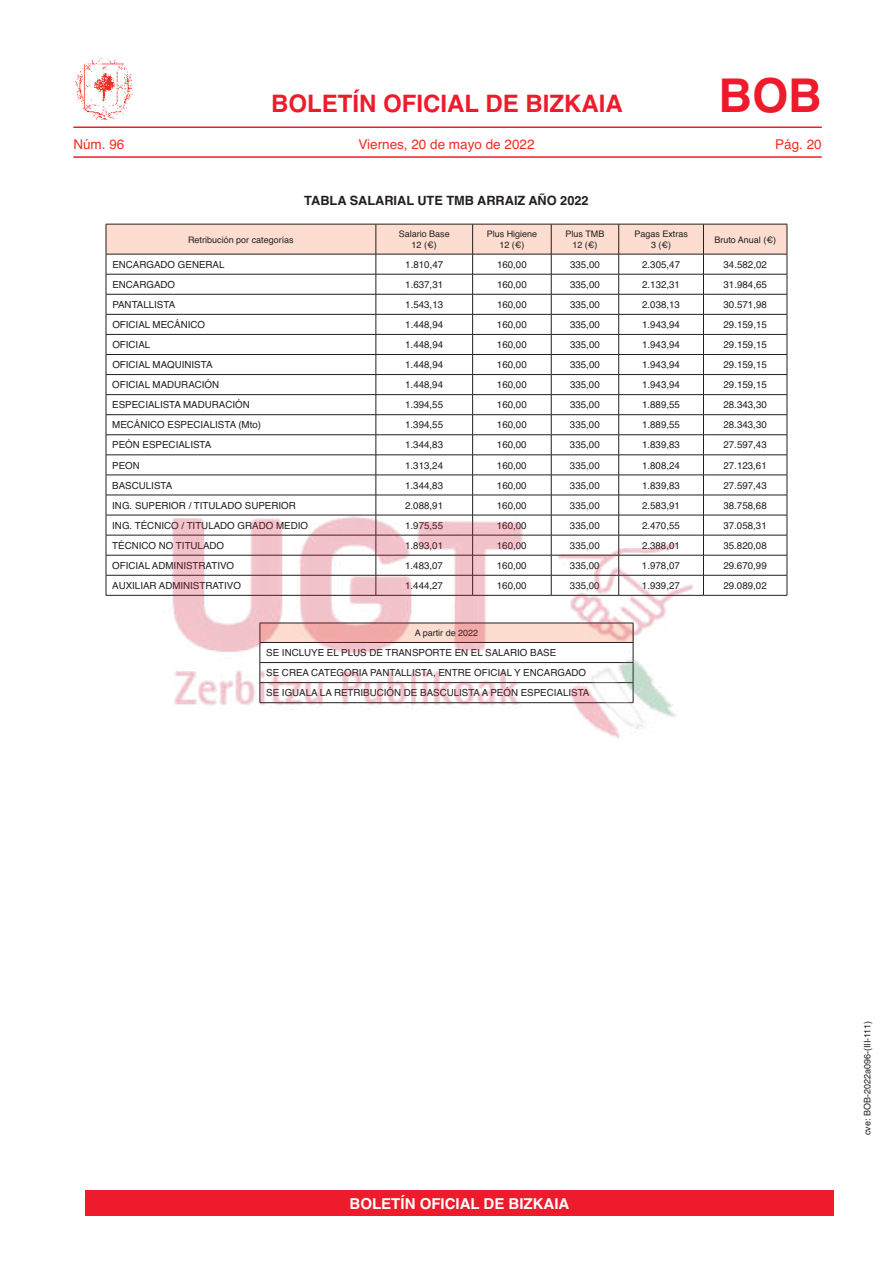
<style>
.page{position:relative;width:893px;height:1263px;background:#fff}
.page>*{position:absolute;margin:0;border:0;box-sizing:border-box;transform-origin:0 0}
.t1{font:700 46.5px "Helvetica";color:#ee1b2c}
.t2{font:700 24px "Helvetica";color:#ee1b2c}
.t3{font:700 15px "Helvetica";color:#fff}
.t4{font:13.5px "Helvetica";color:#ee2e22}
.t5{font:700 12.75px "Helvetica";color:#231f20}
.t6{font:9.75px/20.1px "Helvetica";color:#231f20}
.t7{font:9px/10.5px "Helvetica";color:#231f20;text-align:center}
</style>
<div class="page">
<hr style="left:73px;top:126px;width:749px;height:2px;background:#ee1b2c">
<hr style="left:73px;top:156px;width:749px;height:2px;background:#ee1b2c">
<img style="left:75px;top:58px;width:58px;height:61px">
<div style="left:85px;top:1191px;width:748px;height:25px;background:#ee1b2c"></div>
<img style="left:105px;top:223px;width:683px;height:516px">
<h2 class="t2" style="left:271px;top:84px;width:353px">BOLETÍN OFICIAL DE BIZKAIA</h2>
<h1 class="t1" style="left:718px;top:58px;width:105px">BOB</h1>
<h3 class="t4" style="left:73px;top:134px;width:53px">Núm. 96</h3>
<h3 class="t4" style="left:358px;top:134px;width:178px">Viernes, 20 de mayo de 2022</h3>
<h3 class="t4" style="left:775px;top:134px;width:48px">Pág. 20</h3>
<h3 class="t5" style="left:304px;top:190px;width:286px">TABLA SALARIAL UTE TMB ARRAIZ AÑO 2022</h3>
<p class="t7" style="left:188px;top:234px;width:107px">Retribución por categorías</p>
<p class="t7" style="left:399px;top:229px;width:53px">Salario Base<br>12 (€)</p>
<p class="t7" style="left:487px;top:229px;width:52px">Plus Higiene<br>12 (€)</p>
<p class="t7" style="left:566px;top:229px;width:40px">Plus TMB<br>12 (€)</p>
<p class="t7" style="left:634px;top:229px;width:55px">Pagas Extras<br>3 (€)</p>
<p class="t7" style="left:714px;top:234px;width:63px">Bruto Anual (€)</p>
<p class="t6" style="left:112px;top:255px;width:114px">ENCARGADO GENERAL</p>
<p class="t6" style="left:405px;top:255px;width:39px">1.810,47</p>
<p class="t6" style="left:497px;top:255px;width:31px">160,00</p>
<p class="t6" style="left:570px;top:255px;width:31px">335,00</p>
<p class="t6" style="left:642px;top:255px;width:39px">2.305,47</p>
<p class="t6" style="left:723px;top:255px;width:45px">34.582,02</p>
<p class="t6" style="left:112px;top:275px;width:64px">ENCARGADO</p>
<p class="t6" style="left:405px;top:275px;width:39px">1.637,31</p>
<p class="t6" style="left:497px;top:275px;width:31px">160,00</p>
<p class="t6" style="left:570px;top:275px;width:31px">335,00</p>
<p class="t6" style="left:642px;top:275px;width:39px">2.132,31</p>
<p class="t6" style="left:723px;top:275px;width:45px">31.984,65</p>
<p class="t6" style="left:112px;top:295px;width:64px">PANTALLISTA</p>
<p class="t6" style="left:405px;top:295px;width:39px">1.543,13</p>
<p class="t6" style="left:497px;top:295px;width:31px">160,00</p>
<p class="t6" style="left:570px;top:295px;width:31px">335,00</p>
<p class="t6" style="left:642px;top:295px;width:39px">2.038,13</p>
<p class="t6" style="left:723px;top:295px;width:45px">30.571,98</p>
<p class="t6" style="left:112px;top:315px;width:94px">OFICIAL MECÁNICO</p>
<p class="t6" style="left:405px;top:315px;width:39px">1.448,94</p>
<p class="t6" style="left:497px;top:315px;width:31px">160,00</p>
<p class="t6" style="left:570px;top:315px;width:31px">335,00</p>
<p class="t6" style="left:642px;top:315px;width:39px">1.943,94</p>
<p class="t6" style="left:723px;top:315px;width:45px">29.159,15</p>
<p class="t6" style="left:112px;top:335px;width:39px">OFICIAL</p>
<p class="t6" style="left:405px;top:335px;width:39px">1.448,94</p>
<p class="t6" style="left:497px;top:335px;width:31px">160,00</p>
<p class="t6" style="left:570px;top:335px;width:31px">335,00</p>
<p class="t6" style="left:642px;top:335px;width:39px">1.943,94</p>
<p class="t6" style="left:723px;top:335px;width:45px">29.159,15</p>
<p class="t6" style="left:112px;top:355px;width:102px">OFICIAL MAQUINISTA</p>
<p class="t6" style="left:405px;top:355px;width:39px">1.448,94</p>
<p class="t6" style="left:497px;top:355px;width:31px">160,00</p>
<p class="t6" style="left:570px;top:355px;width:31px">335,00</p>
<p class="t6" style="left:642px;top:355px;width:39px">1.943,94</p>
<p class="t6" style="left:723px;top:355px;width:45px">29.159,15</p>
<p class="t6" style="left:112px;top:375px;width:108px">OFICIAL MADURACIÓN</p>
<p class="t6" style="left:405px;top:375px;width:39px">1.448,94</p>
<p class="t6" style="left:497px;top:375px;width:31px">160,00</p>
<p class="t6" style="left:570px;top:375px;width:31px">335,00</p>
<p class="t6" style="left:642px;top:375px;width:39px">1.943,94</p>
<p class="t6" style="left:723px;top:375px;width:45px">29.159,15</p>
<p class="t6" style="left:112px;top:395px;width:139px">ESPECIALISTA MADURACIÓN</p>
<p class="t6" style="left:405px;top:395px;width:39px">1.394,55</p>
<p class="t6" style="left:497px;top:395px;width:31px">160,00</p>
<p class="t6" style="left:570px;top:395px;width:31px">335,00</p>
<p class="t6" style="left:642px;top:395px;width:39px">1.889,55</p>
<p class="t6" style="left:723px;top:395px;width:45px">28.343,30</p>
<p class="t6" style="left:112px;top:415px;width:150px">MECÁNICO ESPECIALISTA (Mto)</p>
<p class="t6" style="left:405px;top:415px;width:39px">1.394,55</p>
<p class="t6" style="left:497px;top:415px;width:31px">160,00</p>
<p class="t6" style="left:570px;top:415px;width:31px">335,00</p>
<p class="t6" style="left:642px;top:415px;width:39px">1.889,55</p>
<p class="t6" style="left:723px;top:415px;width:45px">28.343,30</p>
<p class="t6" style="left:112px;top:435px;width:100px">PEÓN ESPECIALISTA</p>
<p class="t6" style="left:405px;top:435px;width:39px">1.344,83</p>
<p class="t6" style="left:497px;top:435px;width:31px">160,00</p>
<p class="t6" style="left:570px;top:435px;width:31px">335,00</p>
<p class="t6" style="left:642px;top:435px;width:39px">1.839,83</p>
<p class="t6" style="left:723px;top:435px;width:45px">27.597,43</p>
<p class="t6" style="left:112px;top:455px;width:29px">PEON</p>
<p class="t6" style="left:405px;top:455px;width:39px">1.313,24</p>
<p class="t6" style="left:497px;top:455px;width:31px">160,00</p>
<p class="t6" style="left:570px;top:455px;width:31px">335,00</p>
<p class="t6" style="left:642px;top:455px;width:39px">1.808,24</p>
<p class="t6" style="left:723px;top:455px;width:45px">27.123,61</p>
<p class="t6" style="left:112px;top:475px;width:61px">BASCULISTA</p>
<p class="t6" style="left:405px;top:475px;width:39px">1.344,83</p>
<p class="t6" style="left:497px;top:475px;width:31px">160,00</p>
<p class="t6" style="left:570px;top:475px;width:31px">335,00</p>
<p class="t6" style="left:642px;top:475px;width:39px">1.839,83</p>
<p class="t6" style="left:723px;top:475px;width:45px">27.597,43</p>
<p class="t6" style="left:112px;top:495px;width:185px">ING. SUPERIOR / TITULADO SUPERIOR</p>
<p class="t6" style="left:405px;top:495px;width:39px">2.088,91</p>
<p class="t6" style="left:497px;top:495px;width:31px">160,00</p>
<p class="t6" style="left:570px;top:495px;width:31px">335,00</p>
<p class="t6" style="left:642px;top:495px;width:39px">2.583,91</p>
<p class="t6" style="left:723px;top:495px;width:45px">38.758,68</p>
<p class="t6" style="left:112px;top:515px;width:197px">ING. TÉCNICO / TITULADO GRADO MEDIO</p>
<p class="t6" style="left:405px;top:515px;width:39px">1.975,55</p>
<p class="t6" style="left:497px;top:515px;width:31px">160,00</p>
<p class="t6" style="left:570px;top:515px;width:31px">335,00</p>
<p class="t6" style="left:642px;top:515px;width:39px">2.470,55</p>
<p class="t6" style="left:723px;top:515px;width:45px">37.058,31</p>
<p class="t6" style="left:112px;top:536px;width:113px">TÉCNICO NO TITULADO</p>
<p class="t6" style="left:405px;top:536px;width:39px">1.893,01</p>
<p class="t6" style="left:497px;top:536px;width:31px">160,00</p>
<p class="t6" style="left:570px;top:536px;width:31px">335,00</p>
<p class="t6" style="left:642px;top:536px;width:39px">2.388,01</p>
<p class="t6" style="left:723px;top:536px;width:45px">35.820,08</p>
<p class="t6" style="left:112px;top:556px;width:123px">OFICIAL ADMINISTRATIVO</p>
<p class="t6" style="left:405px;top:556px;width:39px">1.483,07</p>
<p class="t6" style="left:497px;top:556px;width:31px">160,00</p>
<p class="t6" style="left:570px;top:556px;width:31px">335,00</p>
<p class="t6" style="left:642px;top:556px;width:39px">1.978,07</p>
<p class="t6" style="left:723px;top:556px;width:45px">29.670,99</p>
<p class="t6" style="left:112px;top:576px;width:130px">AUXILIAR ADMINISTRATIVO</p>
<p class="t6" style="left:405px;top:576px;width:39px">1.444,27</p>
<p class="t6" style="left:497px;top:576px;width:31px">160,00</p>
<p class="t6" style="left:570px;top:576px;width:31px">335,00</p>
<p class="t6" style="left:642px;top:576px;width:39px">1.939,27</p>
<p class="t6" style="left:723px;top:576px;width:45px">29.089,02</p>
<p class="t7" style="left:415px;top:628px;width:65px">A partir de 2022</p>
<p class="t6" style="left:266px;top:643px;width:325px">SE INCLUYE EL PLUS DE TRANSPORTE EN EL SALARIO BASE<br>SE CREA CATEGORIA PANTALLISTA, ENTRE OFICIAL Y ENCARGADO<br>SE IGUALA LA RETRIBUCIÓN DE BASCULISTA A PEÓN ESPECIALISTA</p>
<h3 class="t3" style="left:350px;top:1192px;width:221px">BOLETÍN OFICIAL DE BIZKAIA</h3>
<p class="t7" style="left:862px;top:1135px;width:116px;rotate:-90deg">cve: BOB-2022a096-(III-111)</p>
</div>
